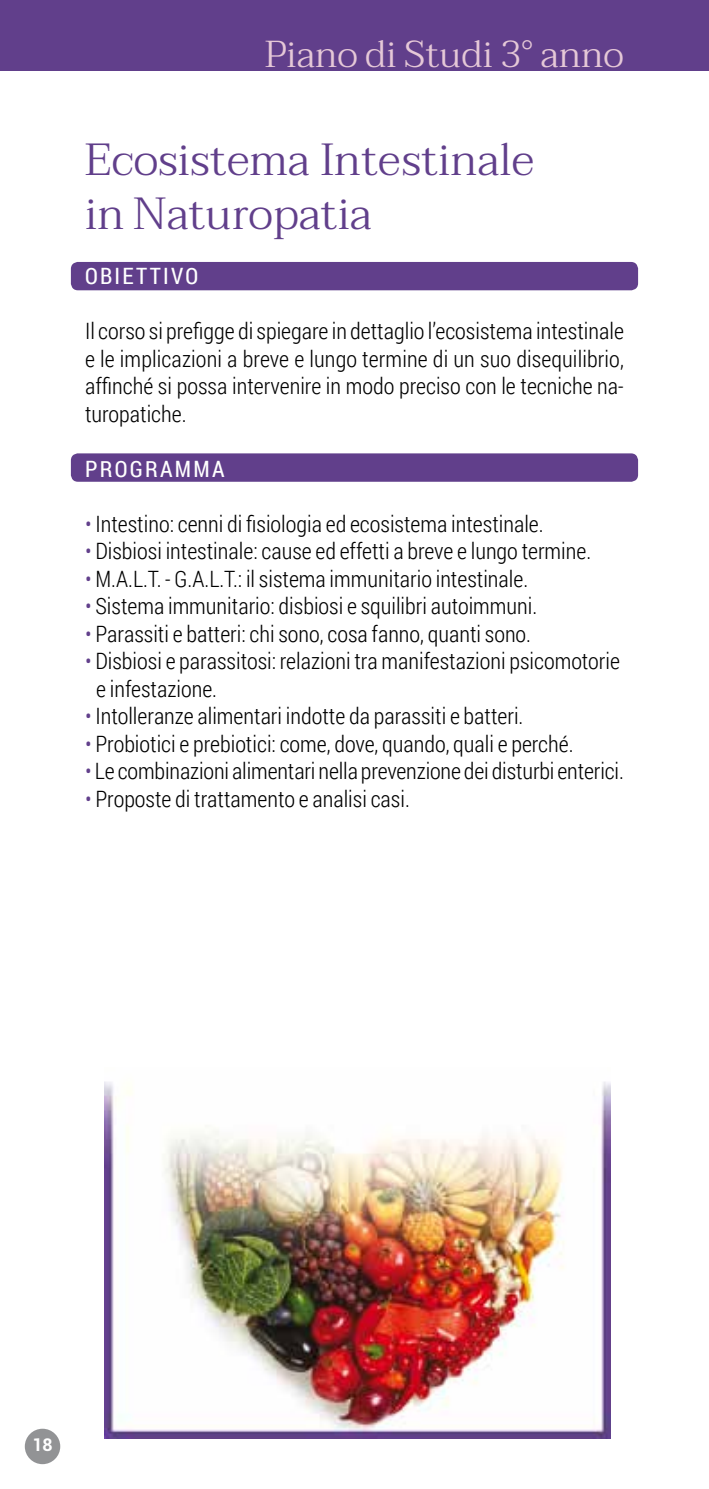
<style>
.page{position:relative;width:709px;height:1489px;background:#fff}
.page>*{position:absolute;margin:0;border:0;box-sizing:border-box;transform-origin:0 0}
.t1{font:300 45px/54px "Taviraj";color:#613f8b}
.t2{font:300 37.5px "Taviraj";color:#e5c8d7}
.t3{font:300 22.5px/27.5px "Roboto Condensed";color:#000;text-align:justify}
.t4{font:22.5px "Roboto Condensed";letter-spacing:.1em;color:#fff}
.t5{font:700 17.5px "Roboto";color:#fff}
.s1{color:#613f8b}
</style>
<div class="page">
<div style="left:25px;top:1428px;width:35px;height:35px;background:#929395;border-radius:50%"></div>
<div style="left:0;top:0;width:709px;height:71px;background:#613f8b"></div>
<div style="left:71px;top:262px;width:567px;height:28px;background:#613f8b;border-radius:7px"></div>
<div style="left:71px;top:453px;width:567px;height:28px;background:#613f8b;border-radius:7px"></div>
<img style="left:105px;top:1082px;width:506px;height:356px">
<h2 class="t2" style="left:265px;top:26px;width:360px">Piano di Studi 3° anno</h2>
<h1 class="t1" style="left:85px;top:134px;width:451px">Ecosistema Intestinale in Naturopatia</h1>
<p class="t4" style="left:85px;top:260px;width:115px">OBIETTIVO</p>
<p class="t3" style="left:85px;top:317px;width:540px">Il corso si prefigge di spiegare in dettaglio l’ecosistema intestinale e le implicazioni a breve e lungo termine di un suo disequilibrio, affinché si possa intervenire in modo preciso con le tecniche na&shy;turopatiche.</p>
<p class="t4" style="left:85px;top:453px;width:141px">PROGRAMMA</p>
<p class="t3" style="left:85px;top:509px;width:460px"><span class="s1">•</span> Intestino: cenni di fisiologia ed ecosistema intestinale.</p>
<p class="t3" style="left:85px;top:537px;width:507px"><span class="s1">•</span> Disbiosi intestinale: cause ed effetti a breve e lungo termine.</p>
<p class="t3" style="left:85px;top:564px;width:444px"><span class="s1">•</span> M.A.L.T. - G.A.L.T.: il sistema immunitario intestinale.</p>
<p class="t3" style="left:85px;top:592px;width:454px"><span class="s1">•</span> Sistema immunitario: disbiosi e squilibri autoimmuni.</p>
<p class="t3" style="left:85px;top:619px;width:447px"><span class="s1">•</span> Parassiti e batteri: chi sono, cosa fanno, quanti sono.</p>
<p class="t3" style="left:96px;top:647px;width:525px;text-indent:-11px"><span class="s1">•</span> Disbiosi e parassitosi: relazioni tra manifestazioni psicomotorie e infestazione.</p>
<p class="t3" style="left:85px;top:702px;width:440px"><span class="s1">•</span> Intolleranze alimentari indotte da parassiti e batteri.</p>
<p class="t3" style="left:85px;top:729px;width:490px"><span class="s1">•</span> Probiotici e prebiotici: come, dove, quando, quali e perché.</p>
<p class="t3" style="left:85px;top:757px;width:540px"><span class="s1">•</span> Le combinazioni alimentari nella prevenzione dei disturbi enterici.</p>
<p class="t3" style="left:85px;top:784px;width:326px"><span class="s1">•</span> Proposte di trattamento e analisi casi.</p>
<p class="t5" style="left:32px;top:1432px;width:22px">18</p>
</div>
